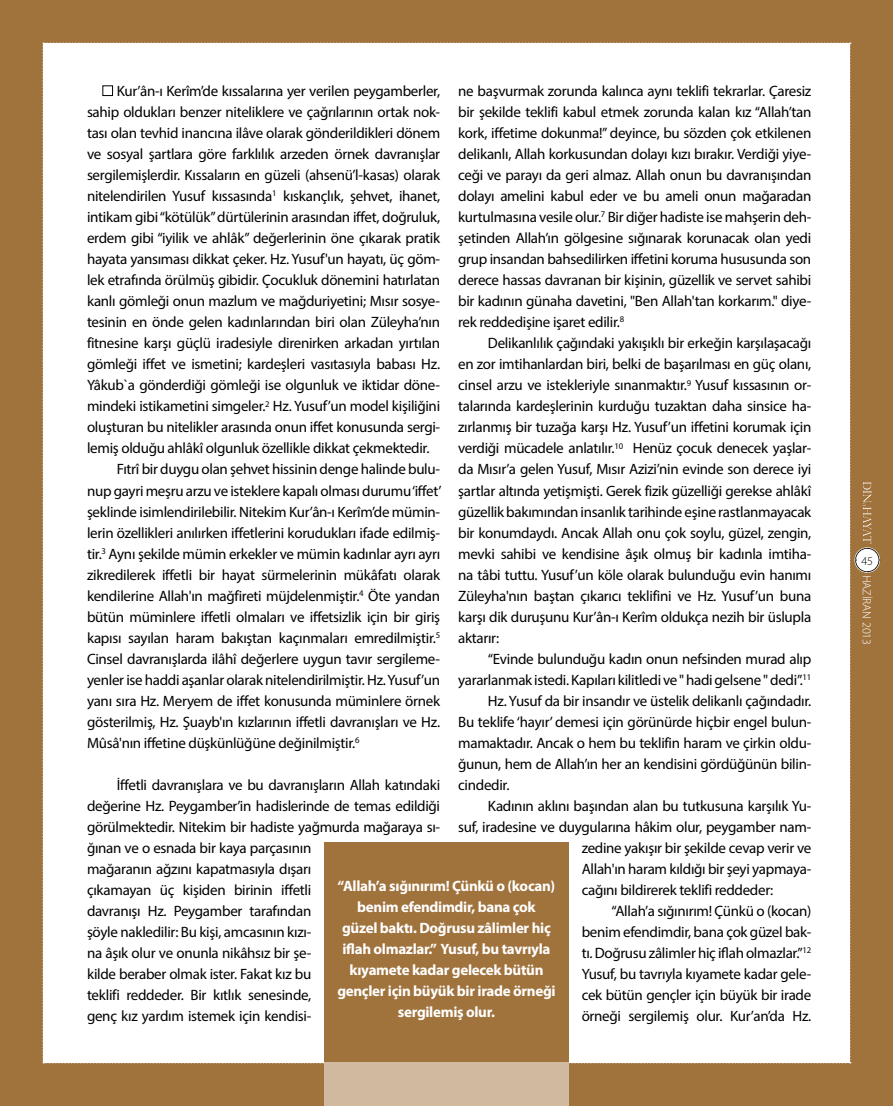
<style>
.page{position:relative;width:893px;height:1106px;background:#a0723c}
.page>*{position:absolute;margin:0;border:0;box-sizing:border-box;transform-origin:0 0}
.t1{font:15px/21px "Myriad Pro";letter-spacing:-.02em;color:#000;text-align:justify}
.t2{font:700 15px/21px "Myriad Pro";letter-spacing:-.02em;color:#fff;text-align:center}
.t3{font:300 12px "Myriad Pro";color:#fff}
.t4{font:300 12px "Myriad Pro";color:#000}
</style>
<div class="page">
<div style="left:43px;top:43px;width:837px;height:1020px;background:#fff"></div>
<div style="left:324px;top:978px;width:245px;height:128px;background:#d0b99e"></div>
<div style="left:324px;top:842px;width:245px;height:220px;background:#a0723c"></div>
<p class="t1" style="left:458px;top:81px;width:355px">ne başvurmak zorunda kalınca aynı teklifi tekrarlar. Çaresiz bir şekilde teklifi kabul etmek zorunda kalan kız “Allah’tan kork, iffetime dokunma!” deyince, bu sözden çok etkilenen delikanlı, Allah korkusundan dolayı kızı bırakır. Verdiği yiye&shy;ceği ve parayı da geri almaz. Allah onun bu davranışından dolayı amelini kabul eder ve bu ameli onun mağaradan kurtulmasına vesile olur.<sup>7</sup> Bir diğer hadiste ise mahşerin deh&shy;şetinden Allah’ın gölgesine sığınarak korunacak olan yedi grup insandan bahsedilirken iffetini koruma hususunda son derece hassas davranan bir kişinin, güzellik ve servet sahibi bir kadının günaha davetini, "Ben Allah'tan korkarım." diye&shy;rek reddedişine işaret edilir.<sup>8</sup></p>
<p class="t1" style="left:458px;top:333px;width:355px;text-indent:30px">Delikanlılık çağındaki yakışıklı bir erkeğin karşılaşacağı en zor imtihanlardan biri, belki de başarılması en güç olanı, cinsel arzu ve istekleriyle sınanmaktır.<sup>9</sup> Yusuf kıssasının or&shy;talarında kardeşlerinin kurduğu tuzaktan daha sinsice ha&shy;zırlanmış bir tuzağa karşı Hz. Yusuf’un iffetini korumak için verdiği mücadele anlatılır.<sup>10</sup> Henüz çocuk denecek yaşlar&shy;da Mısır’a gelen Yusuf, Mısır Azizi’nin evinde son derece iyi şartlar altında yetişmişti. Gerek fizik güzelliği gerekse ahlâkî güzellik bakımından insanlık tarihinde eşine rastlanmayacak bir konumdaydı. Ancak Allah onu çok soylu, güzel, zengin, mevki sahibi ve kendisine âşık olmuş bir kadınla imtiha&shy;na tâbi tuttu. Yusuf’un köle olarak bulunduğu evin hanımı Züleyha'nın baştan çıkarıcı teklifini ve Hz. Yusuf’un buna karşı dik duruşunu Kur’ân-ı Kerîm oldukça nezih bir üslupla aktarır:</p>
<p class="t1" style="left:488px;top:648px;width:325px">“Evinde bulunduğu kadın onun nefsinden murad alıp</p>
<p class="t1" style="left:458px;top:669px;width:355px">yararlanmak istedi. Kapıları kilitledi ve " hadi gelsene " dedi”.<sup>11</sup></p>
<p class="t1" style="left:488px;top:690px;width:325px">Hz. Yusuf da bir insandır ve üstelik delikanlı çağındadır.</p>
<p class="t1" style="left:458px;top:711px;width:355px">Bu teklife ‘hayır’ demesi için görünürde hiçbir engel bulun-</p>
<p class="t1" style="left:458px;top:732px;width:355px">mamaktadır. Ancak o hem bu teklifin haram ve çirkin oldu-</p>
<p class="t1" style="left:458px;top:753px;width:355px">ğunun, hem de Allah’ın her an kendisini gördüğünün bilin-</p>
<p class="t1" style="left:458px;top:774px;width:53px">cindedir.</p>
<p class="t1" style="left:488px;top:795px;width:325px">Kadının aklını başından alan bu tutkusuna karşılık Yu-</p>
<p class="t1" style="left:458px;top:816px;width:355px">suf, iradesine ve duygularına hâkim olur, peygamber nam-</p>
<p class="t1" style="left:582px;top:837px;width:231px">zedine yakışır bir şekilde cevap verir ve</p>
<p class="t1" style="left:582px;top:858px;width:231px">Allah'ın haram kıldığı bir şeyi yapmaya-</p>
<p class="t1" style="left:582px;top:879px;width:193px">cağını bildirerek teklifi reddeder:</p>
<p class="t1" style="left:611px;top:900px;width:201px">“Allah’a sığınırım! Çünkü o (kocan)</p>
<p class="t1" style="left:582px;top:921px;width:231px">benim efendimdir, bana çok güzel bak-</p>
<p class="t1" style="left:582px;top:942px;width:231px">tı. Doğrusu zâlimler hiç iflah olmazlar.”<sup>12</sup></p>
<p class="t1" style="left:582px;top:963px;width:231px">Yusuf, bu tavrıyla kıyamete kadar gele-</p>
<p class="t1" style="left:582px;top:984px;width:231px">cek bütün gençler için büyük bir irade</p>
<p class="t1" style="left:582px;top:1005px;width:231px">örneği sergilemiş olur. Kur’an’da Hz.</p>
<p class="t1" style="left:117px;top:81px;width:325px">Kur’ân-ı Kerîm’de kıssalarına yer verilen peygamberler,</p>
<p class="t1" style="left:87px;top:102px;width:355px">sahip oldukları benzer niteliklere ve çağrılarının ortak nok-</p>
<p class="t1" style="left:87px;top:123px;width:355px">tası olan tevhid inancına ilâve olarak gönderildikleri dönem</p>
<p class="t1" style="left:87px;top:144px;width:355px">ve sosyal şartlara göre farklılık arzeden örnek davranışlar</p>
<p class="t1" style="left:87px;top:165px;width:355px">sergilemişlerdir. Kıssaların en güzeli (ahsenü’l-kasas) olarak</p>
<p class="t1" style="left:87px;top:186px;width:355px">nitelendirilen Yusuf kıssasında<sup>1</sup> kıskançlık, şehvet, ihanet,</p>
<p class="t1" style="left:87px;top:207px;width:355px">intikam gibi “kötülük” dürtülerinin arasından iffet, doğruluk,</p>
<p class="t1" style="left:87px;top:228px;width:355px">erdem gibi “iyilik ve ahlâk” değerlerinin öne çıkarak pratik</p>
<p class="t1" style="left:87px;top:249px;width:355px">hayata yansıması dikkat çeker. Hz. Yusuf'un hayatı, üç göm-</p>
<p class="t1" style="left:87px;top:270px;width:355px">lek etrafında örülmüş gibidir. Çocukluk dönemini hatırlatan</p>
<p class="t1" style="left:87px;top:291px;width:355px">kanlı gömleği onun mazlum ve mağduriyetini; Mısır sosye-</p>
<p class="t1" style="left:87px;top:312px;width:355px">tesinin en önde gelen kadınlarından biri olan Züleyha’nın</p>
<p class="t1" style="left:87px;top:333px;width:355px">fitnesine karşı güçlü iradesiyle direnirken arkadan yırtılan</p>
<p class="t1" style="left:87px;top:354px;width:355px">gömleği iffet ve ismetini; kardeşleri vasıtasıyla babası Hz.</p>
<p class="t1" style="left:87px;top:375px;width:355px">Yâkub`a gönderdiği gömleği ise olgunluk ve iktidar döne-</p>
<p class="t1" style="left:87px;top:396px;width:355px">mindeki istikametini simgeler.<sup>2</sup> Hz. Yusuf’un model kişiliğini</p>
<p class="t1" style="left:87px;top:417px;width:355px">oluşturan bu nitelikler arasında onun iffet konusunda sergi-</p>
<p class="t1" style="left:87px;top:438px;width:344px">lemiş olduğu ahlâkî olgunluk özellikle dikkat çekmektedir.</p>
<p class="t1" style="left:117px;top:459px;width:325px">Fıtrî bir duygu olan şehvet hissinin denge halinde bulu-</p>
<p class="t1" style="left:87px;top:480px;width:356px">nup gayri meşru arzu ve isteklere kapalı olması durumu ‘iffet’</p>
<p class="t1" style="left:87px;top:501px;width:355px">şeklinde isimlendirilebilir. Nitekim Kur’ân-ı Kerîm’de mümin-</p>
<p class="t1" style="left:87px;top:522px;width:355px">lerin özellikleri anılırken iffetlerini korudukları ifade edilmiş-</p>
<p class="t1" style="left:87px;top:543px;width:355px">tir.<sup>3</sup> Aynı şekilde mümin erkekler ve mümin kadınlar ayrı ayrı</p>
<p class="t1" style="left:87px;top:564px;width:355px">zikredilerek iffetli bir hayat sürmelerinin mükâfatı olarak</p>
<p class="t1" style="left:87px;top:585px;width:355px">kendilerine Allah'ın mağfireti müjdelenmiştir.<sup>4</sup> Öte yandan</p>
<p class="t1" style="left:87px;top:606px;width:355px">bütün müminlere iffetli olmaları ve iffetsizlik için bir giriş</p>
<p class="t1" style="left:87px;top:627px;width:355px">kapısı sayılan haram bakıştan kaçınmaları emredilmiştir.<sup>5</sup></p>
<p class="t1" style="left:87px;top:648px;width:355px">Cinsel davranışlarda ilâhî değerlere uygun tavır sergileme-</p>
<p class="t1" style="left:87px;top:669px;width:355px">yenler ise haddi aşanlar olarak nitelendirilmiştir. Hz. Yusuf’un</p>
<p class="t1" style="left:87px;top:690px;width:355px">yanı sıra Hz. Meryem de iffet konusunda müminlere örnek</p>
<p class="t1" style="left:87px;top:711px;width:355px">gösterilmiş, Hz. Şuayb'ın kızlarının iffetli davranışları ve Hz.</p>
<p class="t1" style="left:87px;top:732px;width:274px">Mûsâ'nın iffetine düşkünlüğüne değinilmiştir.<sup>6</sup></p>
<p class="t1" style="left:87px;top:774px;width:355px;text-align:left;text-indent:30px">İffetli davranışlara ve bu davranışların Allah katındaki değerine Hz. Peygamber’in hadislerinde de temas edildiği görülmektedir. Nitekim bir hadiste yağmurda mağaraya sı&shy;ğınan ve o esnada bir kaya parçasının<br>mağaranın ağzını kapatmasıyla dışarı<br>çıkamayan üç kişiden birinin iffetli<br>davranışı Hz. Peygamber tarafından<br>şöyle nakledilir: Bu kişi, amcasının kızı-<br>na âşık olur ve onunla nikâhsız bir şe-<br>kilde beraber olmak ister. Fakat kız bu<br>teklifi reddeder. Bir kıtlık senesinde,<br>genç kız yardım istemek için kendisi-</p>
<p class="t2" style="left:337px;top:874px;width:220px">“Allah’a sığınırım! Çünkü o (kocan) benim efendimdir, bana çok<br>güzel baktı. Doğrusu zâlimler hiç iflah olmazlar.” Yusuf, bu tavrıyla kıyamete kadar gelecek bütün gençler için büyük bir irade örneği sergilemiş olur.</p>
<p class="t4" style="left:861px;top:553px;width:13px">45</p>
<p class="t3" style="left:874px;top:574px;width:72px;rotate:90deg">HAZİRAN 2013</p>
</div>
